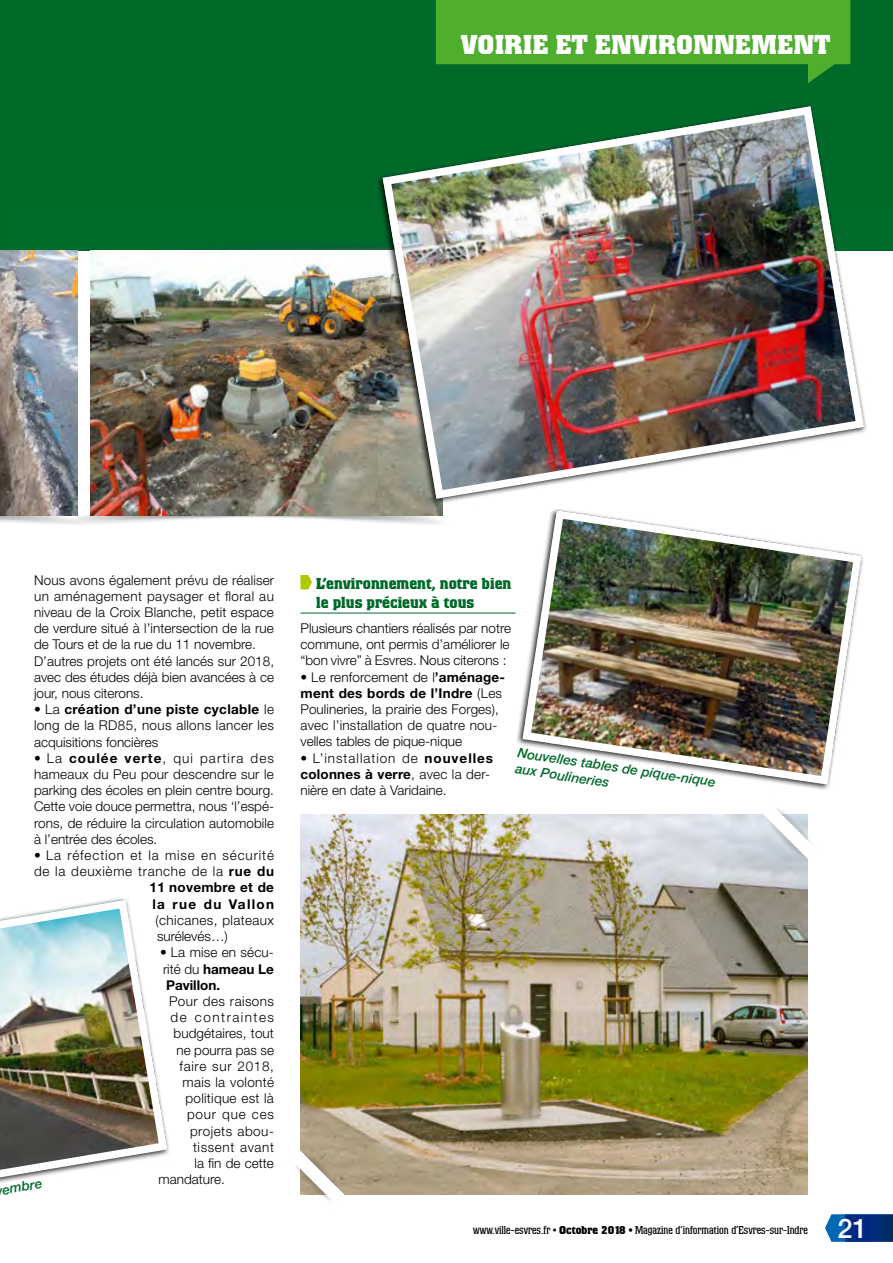
<style>
.page{position:relative;width:893px;height:1263px;background:#fff}
.page>*{position:absolute;margin:0;border:0;box-sizing:border-box;transform-origin:0 0}
.t1{font:700 27px "Colossalis";letter-spacing:.02em;color:#fff}
.t2{font:500 27px "Helvetica Neue LT Std";color:#fff}
.t3{font:700 15.75px/18.9px "Colossalis";color:#006a2a}
.t4{font:300 13.5px/16.2px "Helvetica Neue LT Std";letter-spacing:.005em;color:#000;text-align:justify}
.t5{font:300 13.5px/16.2px "Helvetica Neue LT Std";letter-spacing:.06em;color:#000;text-align:right}
.t6{font:italic 500 13.5px/16.5px "Helvetica Neue LT Std";color:#006a2a}
.t7{font:300 13.5px/16.2px "Helvetica Neue LT Std";letter-spacing:.03em;color:#000}
.t8{font:300 13.5px "Helvetica Neue LT Std";letter-spacing:.11em;color:#000}
.t9{font:300 13.5px "Helvetica Neue LT Std";letter-spacing:.05em;color:#000}
.t10{font:300 13.5px "Helvetica Neue LT Std";letter-spacing:.025em;color:#000}
.t11{font:300 13.5px "Helvetica Neue LT Std";letter-spacing:.035em;color:#000}
.t12{font:300 13.5px "Helvetica Neue LT Std";letter-spacing:.045em;color:#000}
.t13{font:11.25px "Colossalis";color:#000}
.s1{font-weight:700}
</style>
<div class="page">
<img style="left:0;top:0;width:893px;height:1242px">
<h1 class="t1" style="left:461px;top:29px;width:371px">VOIRIE ET ENVIRONNEMENT</h1>
<p class="t4" style="left:34px;top:571px;width:242px;text-align:left">Nous avons également prévu de réaliser un aménagement paysager et floral au niveau de la Croix Blanche, petit espace de verdure situé à l’intersection de la rue de Tours et de la rue du 11 novembre.<br>D’autres projets ont été lancés sur 2018, avec des études déjà bien avancées à ce jour, nous citerons.</p>
<p class="t4" style="left:34px;top:701px;width:242px">• La <span class="s1">création d’une piste cyclable</span> le long de la RD85, nous allons lancer les acquisitions foncières</p>
<p class="t4" style="left:34px;top:750px;width:242px">• La <span class="s1">coulée verte</span>, qui partira des hameaux du Peu pour descendre sur le parking des écoles en plein centre bourg.<br>Cette voie douce permettra, nous ‘l’espé&shy;rons, de réduire la circulation automobile à l’entrée des écoles.</p>
<p class="t5" style="left:34px;top:847px;width:242px">• La réfection et la mise en sécurité de la deuxième tranche de la <span class="s1">rue du<br>11 novembre et de<br>la rue du Vallon</span></p>
<p class="t7" style="left:156px;top:912px;width:120px">(chicanes, plateaux surélevés…)</p>
<p class="t4" style="left:160px;top:944px;width:116px">• La mise en sécu&shy;rité du <span class="s1">hameau Le Pavillon.</span></p>
<p class="t7" style="left:169px;top:993px;width:107px">Pour des raisons</p>
<p class="t8" style="left:171px;top:1009px;width:105px">de contraintes</p>
<p class="t4" style="left:174px;top:1025px;width:102px">budgétaires, tout</p>
<p class="t4" style="left:177px;top:1041px;width:99px">ne pourra pas se</p>
<p class="t9" style="left:180px;top:1058px;width:96px">faire sur 2018,</p>
<p class="t10" style="left:183px;top:1074px;width:93px">mais la volonté</p>
<p class="t4" style="left:185px;top:1090px;width:90px">politique est là</p>
<p class="t5" style="left:187px;top:1106px;width:88px">pour que ces</p>
<p class="t11" style="left:190px;top:1122px;width:86px">projets abou-</p>
<p class="t12" style="left:193px;top:1139px;width:83px">tissent avant</p>
<p class="t4" style="left:194px;top:1155px;width:81px">la fin de cette</p>
<p class="t4" style="left:158px;top:1171px;width:68px">mandature.</p>
<p class="t6" style="left:1px;top:1181px;width:42px;rotate:-9deg">embre</p>
<p class="t3" style="left:316px;top:575px;width:197px">L’environnement, notre bien le plus précieux à tous</p>
<p class="t4" style="left:300px;top:620px;width:212px">Plusieurs chantiers réalisés par notre commune, ont permis d’améliorer le “bon vivre” à Esvres. Nous citerons :</p>
<p class="t4" style="left:300px;top:668px;width:206px;text-align:left">• Le renforcement de l<span class="s1">’aménage&shy;ment des bords de l’Indre</span> (Les<br>Poulineries, la prairie des Forges), avec l’installation de quatre nou&shy;velles tables de pique-nique</p>
<p class="t4" style="left:300px;top:749px;width:194px;text-align:left">• L’installation de <span class="s1">nouvelles colonnes à verre</span>, avec la der&shy;nière en date à Varidaine.</p>
<p class="t6" style="left:519px;top:743px;width:202px;rotate:9deg">Nouvelles tables de pique-nique aux Poulineries</p>
<p class="t13" style="left:473px;top:1223px;width:336px">www.ville-esvres.fr • <span class="s1">Octobre 2018 •</span> Magazine d’information d’Esvres-sur-Indre</p>
<h1 class="t2" style="left:837px;top:1212px;width:32px">21</h1>
</div>
